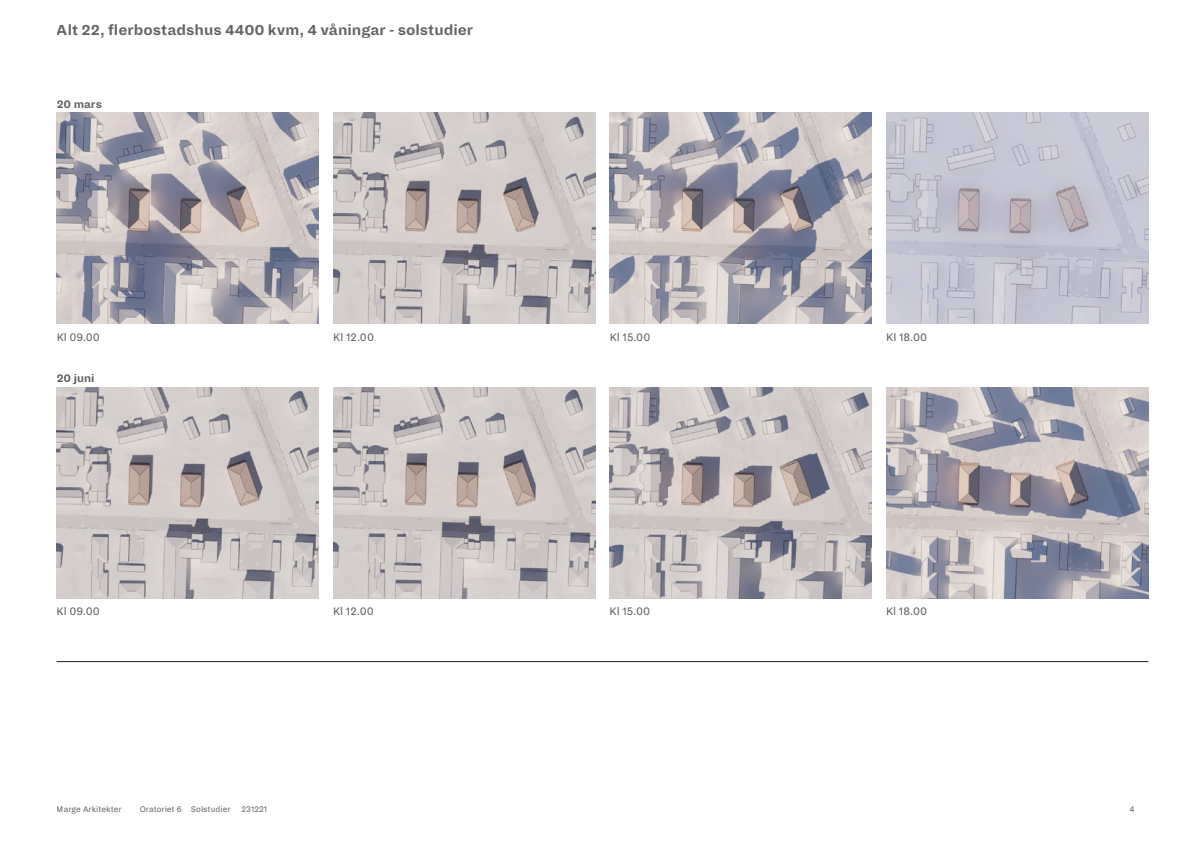
<style>
.page{position:relative;width:1191px;height:842px;background:#fff}
.page>*{position:absolute;margin:0;border:0;box-sizing:border-box;transform-origin:0 0}
.t1{font:700 16px "Dia";color:#646362}
.Bildtext__rör_ej{font:12px "Dia";color:#5b5d5d}
.Bildtext__rör_ej-2{font:700 12px "Dia";color:#5b5d5d}
.t2{font:9px "Dia";color:#646362}
</style>
<div class="page">
<img style="left:57px;top:113px;width:262px;height:211px">
<img style="left:333px;top:113px;width:262px;height:211px">
<img style="left:609px;top:113px;width:263px;height:211px">
<img style="left:886px;top:113px;width:262px;height:211px">
<img style="left:57px;top:387px;width:262px;height:211px">
<img style="left:333px;top:387px;width:262px;height:211px">
<img style="left:609px;top:387px;width:263px;height:211px">
<img style="left:886px;top:387px;width:262px;height:211px">
<hr style="left:57px;top:661px;width:1091px;height:1px;background:#231f20">
<h1 class="t1" style="left:57px;top:20px;width:418px">Alt 22, flerbostadshus 4400 kvm, 4 våningar - solstudier</h1>
<p class="Bildtext__rör_ej-2" style="left:57px;top:98px;width:47px">20 mars</p>
<p class="Bildtext__rör_ej" style="left:57px;top:330px;width:45px">Kl 09.00</p>
<p class="Bildtext__rör_ej" style="left:333px;top:330px;width:42px">Kl 12.00</p>
<p class="Bildtext__rör_ej" style="left:609px;top:330px;width:42px">Kl 15.00</p>
<p class="Bildtext__rör_ej" style="left:886px;top:330px;width:43px">Kl 18.00</p>
<p class="Bildtext__rör_ej-2" style="left:57px;top:372px;width:39px">20 juni</p>
<p class="Bildtext__rör_ej" style="left:57px;top:604px;width:45px">Kl 09.00</p>
<p class="Bildtext__rör_ej" style="left:333px;top:604px;width:42px">Kl 12.00</p>
<p class="Bildtext__rör_ej" style="left:609px;top:604px;width:42px">Kl 15.00</p>
<p class="Bildtext__rör_ej" style="left:886px;top:604px;width:43px">Kl 18.00</p>
<p class="t2" style="left:57px;top:804px;width:66px">Marge Arkitekter</p>
<p class="t2" style="left:140px;top:804px;width:129px">Oratoriet 6 Solstudier 231221</p>
<p class="t2" style="left:1129px;top:804px;width:6px">4</p>
</div>
